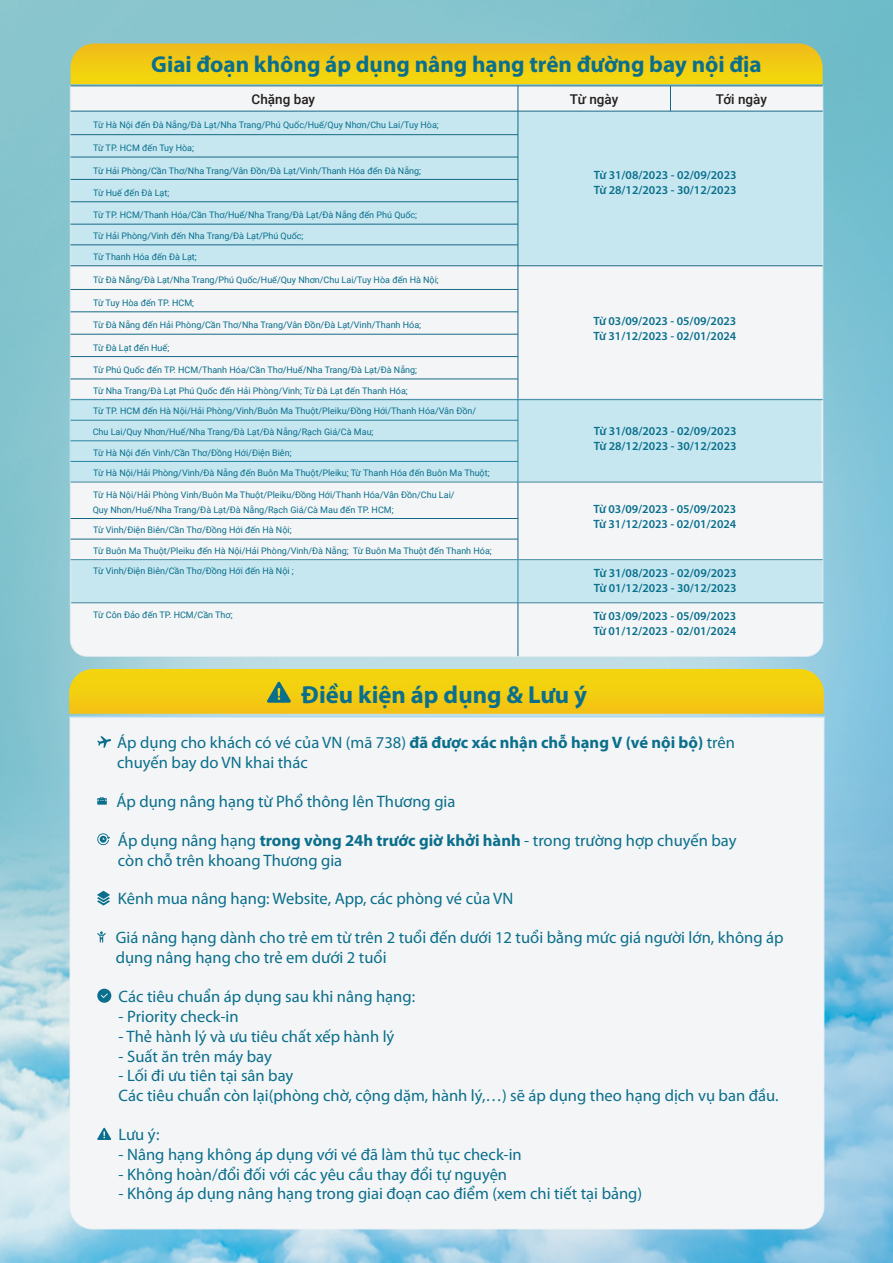
<style>
.page{position:relative;width:893px;height:1263px;background:#fff}
.page>*{position:absolute;margin:0;border:0;box-sizing:border-box;transform-origin:0 0}
.t1{font:700 24.6px "Myriad Pro";color:#0a6f8c}
.t2{font:700 23.1px "Myriad Pro";color:#0a6f8c}
.t3{font:16.5px/20px "Myriad Pro";color:#0a6f8c}
.t4{font:500 13.5px "Roboto";color:#231f20}
.t5{font:600 12px/15px "Myriad Pro";color:#086f8d}
.t6{font:9px "Roboto";color:#086f8d}
.s1{font-weight:700}
</style>
<div class="page">
<img style="left:0;top:0;width:893px;height:1263px">
<div style="left:69px;top:716px;width:756px;height:514px;background:#f4f5f6"></div>
<hr style="left:70px;top:716px;width:754px;height:1px;background:#8fcff1">
<svg style="left:69px;top:669px;width:755px;height:45px;background:#f0cc14"></svg>
<svg style="left:97px;top:1127px;width:14px;height:13px"></svg>
<svg style="left:97px;top:989px;width:14px;height:14px"></svg>
<svg style="left:97px;top:891px;width:13px;height:14px"></svg>
<svg style="left:97px;top:833px;width:13px;height:12px"></svg>
<svg style="left:97px;top:797px;width:10px;height:8px"></svg>
<svg style="left:97px;top:931px;width:9px;height:12px"></svg>
<svg style="left:97px;top:736px;width:14px;height:12px"></svg>
<div style="left:70px;top:85px;width:753px;height:572px;background:#f4f5f6"></div>
<div style="left:71px;top:111px;width:752px;height:154px;background:#c7e7f0"></div>
<div style="left:70px;top:110px;width:753px;height:156px;border:2px solid #f2f3f4"></div>
<hr style="left:71px;top:111px;width:752px;height:1px;background:#166986">
<hr style="left:518px;top:86px;width:1px;height:570px;background:#166986">
<svg style="left:71px;top:43px;width:752px;height:68px"></svg>
<hr style="left:71px;top:134px;width:447px;height:1px;background:#166986">
<hr style="left:71px;top:157px;width:447px;height:1px;background:#166986">
<hr style="left:71px;top:179px;width:447px;height:1px;background:#166986">
<hr style="left:71px;top:201px;width:447px;height:1px;background:#166986">
<hr style="left:71px;top:224px;width:447px;height:1px;background:#166986">
<hr style="left:71px;top:245px;width:447px;height:1px;background:#166986">
<hr style="left:71px;top:265px;width:752px;height:1px;background:#166986">
<hr style="left:71px;top:289px;width:447px;height:1px;background:#166986">
<hr style="left:71px;top:312px;width:447px;height:1px;background:#166986">
<hr style="left:71px;top:334px;width:447px;height:1px;background:#166986">
<hr style="left:71px;top:356px;width:447px;height:1px;background:#166986">
<hr style="left:71px;top:379px;width:447px;height:1px;background:#166986">
<hr style="left:71px;top:482px;width:752px;height:1px;background:#166986">
<hr style="left:71px;top:399px;width:752px;height:1px;background:#166986">
<hr style="left:71px;top:518px;width:447px;height:1px;background:#166986">
<hr style="left:71px;top:539px;width:447px;height:1px;background:#166986">
<div style="left:70px;top:399px;width:752px;height:83px;background:#c7e7f0"></div>
<div style="left:69px;top:398px;width:753px;height:85px;border:1px solid #f2f3f4"></div>
<div style="left:71px;top:560px;width:752px;height:43px;background:#c7e7f0"></div>
<div style="left:70px;top:559px;width:753px;height:44px;border:1px solid #f2f3f4"></div>
<h2 class="t2" style="left:151px;top:49px;width:612px">Giai đoạn không áp dụng nâng hạng trên đường bay nội địa</h2>
<h3 class="t4" style="left:252px;top:90px;width:65px">Chặng bay</h3>
<h3 class="t4" style="left:570px;top:90px;width:50px">Từ ngày</h3>
<h3 class="t4" style="left:716px;top:90px;width:53px">Tới ngày</h3>
<p class="t6" style="left:93px;top:119px;width:347px">Từ Hà Nội đến Đà Nẵng/Đà Lạt/Nha Trang/Phú Quốc/Huế/Quy Nhơn/Chu Lai/Tuy Hòa;</p>
<p class="t6" style="left:93px;top:142px;width:103px">Từ TP. HCM đến Tuy Hòa;</p>
<p class="t6" style="left:93px;top:164px;width:330px">Từ Hải Phòng/Cần Thơ/Nha Trang/Vân Đồn/Đà Lạt/Vinh/Thanh Hóa đến Đà Nẵng;</p>
<p class="t6" style="left:93px;top:209px;width:326px">Từ TP. HCM/Thanh Hóa/Cần Thơ/Huế/Nha Trang/Đà Lạt/Đà Nẵng đến Phú Quốc;</p>
<p class="t6" style="left:93px;top:186px;width:78px">Từ Huế đến Đà Lạt;</p>
<p class="t6" style="left:93px;top:229px;width:212px">Từ Hải Phòng/Vinh đến Nha Trang/Đà Lạt/Phú Quốc;</p>
<p class="t6" style="left:93px;top:251px;width:105px">Từ Thanh Hóa đến Đà Lạt;</p>
<p class="t6" style="left:93px;top:274px;width:347px">Từ Đà Nẵng/Đà Lạt/Nha Trang/Phú Quốc/Huế/Quy Nhơn/Chu Lai/Tuy Hòa đến Hà Nội;</p>
<p class="t6" style="left:93px;top:297px;width:103px">Từ Tuy Hòa đến TP. HCM;</p>
<p class="t6" style="left:93px;top:341px;width:78px">Từ Đà Lạt đến Huế;</p>
<p class="t6" style="left:93px;top:384px;width:316px">Từ Nha Trang/Đà Lạt Phú Quốc đến Hải Phòng/Vinh; Từ Đà Lạt đến Thanh Hóa;</p>
<p class="t6" style="left:93px;top:319px;width:330px">Từ Đà Nẵng đến Hải Phòng/Cần Thơ/Nha Trang/Vân Đồn/Đà Lạt/Vinh/Thanh Hóa;</p>
<p class="t6" style="left:93px;top:364px;width:326px">Từ Phú Quốc đến TP. HCM/Thanh Hóa/Cần Thơ/Huế/Nha Trang/Đà Lạt/Đà Nẵng;</p>
<p class="t6" style="left:93px;top:405px;width:384px">Từ TP. HCM đến Hà Nội/Hải Phòng/Vinh/Buôn Ma Thuột/Pleiku/Đồng Hới/Thanh Hóa/Vân Đồn/</p>
<p class="t6" style="left:93px;top:426px;width:282px">Chu Lai/Quy Nhơn/Huế/Nha Trang/Đà Lạt/Đà Nẵng/Rạch Giá/Cà Mau;</p>
<p class="t6" style="left:93px;top:446px;width:200px">Từ Hà Nội đến Vinh/Cần Thơ/Đồng Hới/Điện Biên;</p>
<p class="t6" style="left:93px;top:467px;width:398px">Từ Hà Nội/Hải Phòng/Vinh/Đà Nẵng đến Buôn Ma Thuột/Pleiku; Từ Thanh Hóa đến Buôn Ma Thuột;</p>
<p class="t6" style="left:93px;top:488px;width:363px">Từ Hà Nội/Hải Phòng Vinh/Buôn Ma Thuột/Pleiku/Đồng Hới/Thanh Hóa/Vân Đồn/Chu Lai/</p>
<p class="t6" style="left:93px;top:503px;width:302px">Quy Nhơn/Huế/Nha Trang/Đà Lạt/Đà Nẵng/Rạch Giá/Cà Mau đến TP. HCM;</p>
<p class="t6" style="left:93px;top:524px;width:200px">Từ Vinh/Điện Biên/Cần Thơ/Đồng Hới đến Hà Nội;</p>
<p class="t6" style="left:93px;top:544px;width:400px">Từ Buôn Ma Thuột/Pleiku đến Hà Nội/Hải Phòng/Vinh/Đà Nẵng; Từ Buôn Ma Thuột đến Thanh Hóa;</p>
<p class="t6" style="left:93px;top:565px;width:202px">Từ Vinh/Điện Biên/Cần Thơ/Đồng Hới đến Hà Nội ;</p>
<p class="t6" style="left:93px;top:609px;width:141px">Từ Côn Đảo đến TP. HCM/Cần Thơ;</p>
<h3 class="t5" style="left:594px;top:168px;width:144px">Từ 31/08/2023 - 02/09/2023<br>Từ 28/12/2023 - 30/12/2023</h3>
<h3 class="t5" style="left:593px;top:313px;width:144px">Từ 03/09/2023 - 05/09/2023<br>Từ 31/12/2023 - 02/01/2024</h3>
<h3 class="t5" style="left:594px;top:423px;width:144px">Từ 31/08/2023 - 02/09/2023<br>Từ 28/12/2023 - 30/12/2023</h3>
<h3 class="t5" style="left:593px;top:501px;width:144px">Từ 03/09/2023 - 05/09/2023<br>Từ 31/12/2023 - 02/01/2024</h3>
<h3 class="t5" style="left:594px;top:565px;width:144px">Từ 31/08/2023 - 02/09/2023<br>Từ 01/12/2023 - 30/12/2023</h3>
<h3 class="t5" style="left:593px;top:609px;width:144px">Từ 03/09/2023 - 05/09/2023<br>Từ 01/12/2023 - 02/01/2024</h3>
<h1 class="t1" style="left:302px;top:678px;width:287px">Điều kiện áp dụng &amp; Lưu ý</h1>
<h3 class="t3" style="left:117px;top:732px;width:619px">Áp dụng cho khách có vé của VN (mã 738) <span class="s1">đã được xác nhận chỗ hạng V (vé nội bộ)</span> trên chuyến bay do VN khai thác</h3>
<h3 class="t3" style="left:116px;top:791px;width:340px">Áp dụng nâng hạng từ Phổ thông lên Thương gia</h3>
<h3 class="t3" style="left:118px;top:830px;width:620px">Áp dụng nâng hạng <span class="s1">trong vòng 24h trước giờ khởi hành</span> - trong trường hợp chuyến bay còn chỗ trên khoang Thương gia</h3>
<h3 class="t3" style="left:118px;top:889px;width:397px">Kênh mua nâng hạng: Website, App, các phòng vé của VN</h3>
<h3 class="t3" style="left:116px;top:928px;width:669px">Giá nâng hạng dành cho trẻ em từ trên 2 tuổi đến dưới 12 tuổi bằng mức giá người lớn, không áp dụng nâng hạng cho trẻ em dưới 2 tuổi</h3>
<h3 class="t3" style="left:119px;top:986px;width:298px">Các tiêu chuẩn áp dụng sau khi nâng hạng:</h3>
<h3 class="t3" style="left:119px;top:1006px;width:121px">- Priority check-in</h3>
<h3 class="t3" style="left:119px;top:1026px;width:277px">- Thẻ hành lý và ưu tiêu chất xếp hành lý</h3>
<h3 class="t3" style="left:119px;top:1046px;width:155px">- Suất ăn trên máy bay</h3>
<h3 class="t3" style="left:119px;top:1065px;width:661px">- Lối đi ưu tiên tại sân bay<br>Các tiêu chuẩn còn lại(phòng chờ, cộng dặm, hành lý,…) sẽ áp dụng theo hạng dịch vụ ban đầu.</h3>
<h3 class="t3" style="left:119px;top:1124px;width:42px">Lưu ý:</h3>
<h3 class="t3" style="left:119px;top:1144px;width:405px">- Nâng hạng không áp dụng với vé đã làm thủ tục check-in</h3>
<h3 class="t3" style="left:119px;top:1164px;width:390px">- Không hoàn/đổi đối với các yêu cầu thay đổi tự nguyện</h3>
<h3 class="t3" style="left:119px;top:1183px;width:525px">- Không áp dụng nâng hạng trong giai đoạn cao điểm (xem chi tiết tại bảng)</h3>
</div>
